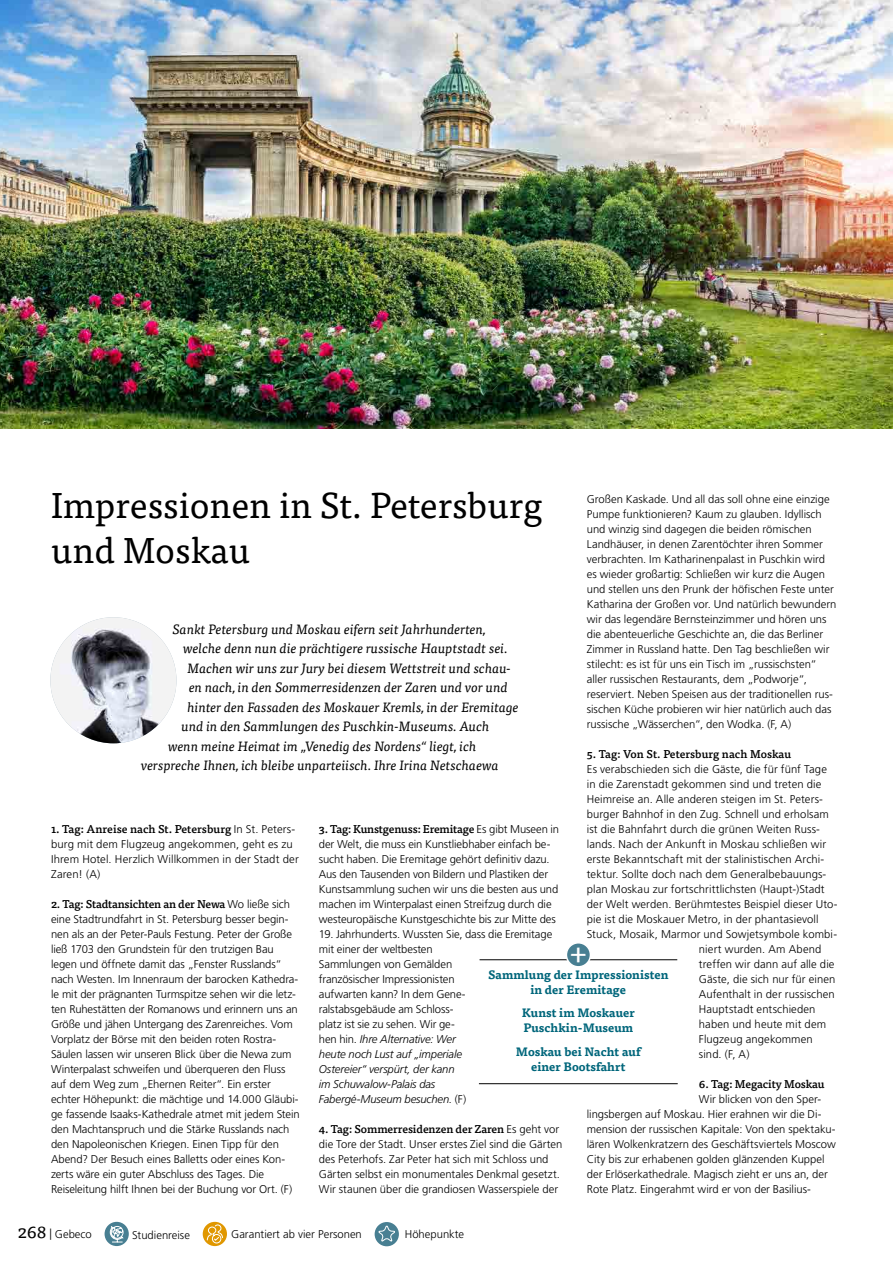
<style>
.page{position:relative;width:893px;height:1263px;background:#fff}
.page>*{position:absolute;margin:0;border:0;box-sizing:border-box;transform-origin:0 0}
.t1{font:36px/45px "Tisa OT";color:#000}
.t2{font:30px "Tisa OT";color:#fff}
.t3{font:18px "Tisa OT";color:#000}
.t4{font:italic 13.5px "Tisa OT";color:#000}
.t5{font:700 12px/15px "Tisa OT";color:#00667b;text-align:center}
.t6{font:300 11.25px/15px "Frutiger LT Pro";color:#000}
.t7{font:500 11.25px "Tisa OT";letter-spacing:-.01em;color:#000}
.s1{font-family:"Frutiger LT Pro";font-weight:300}
.s2{font-style:italic}
.s3{font-family:"Frutiger LT Pro";font-weight:300;font-size:11.25px}
</style>
<div class="page">
<img style="left:0;top:0;width:893px;height:428px">
<hr style="left:479px;top:1083px;width:199px;height:1px;background:#000">
<hr style="left:480px;top:959px;width:197px;height:1px;background:#000">
<div style="left:566px;top:943px;width:24px;height:24px;background:#487f92;border-radius:50%"></div>
<div style="left:566px;top:942px;width:25px;height:25px;border:2px solid #fff;border-radius:50%"></div>
<div style="left:375px;top:1222px;width:24px;height:24px;background:#487f92;border-radius:50%"></div>
<svg style="left:377px;top:1226px;width:18px;height:16px"></svg>
<div style="left:105px;top:1222px;width:24px;height:24px;background:#487f92;border-radius:50%"></div>
<svg style="left:110px;top:1223px;width:14px;height:20px"></svg>
<div style="left:203px;top:1222px;width:24px;height:24px;background:#e09700;border-radius:50%"></div>
<svg style="left:206px;top:1224px;width:17px;height:20px"></svg>
<img style="left:50px;top:617px;width:126px;height:126px;border-radius:63px">
<h1 class="t1" style="left:51px;top:484px;width:493px">Impressionen in St. Petersburg und Moskau</h1>
<p class="t6" style="left:587px;top:492px;width:251px">Großen Kaskade. Und all das soll ohne eine einzige Pumpe funktionieren? Kaum zu glauben. Idyllisch und winzig sind dagegen die beiden römischen Landhäuser, in denen Zarentöchter ihren Sommer verbrachten. Im Katharinenpalast in Puschkin wird es wieder großartig: Schließen wir kurz die Augen und stellen uns den Prunk der höfischen Feste unter Katharina der Großen vor. Und natürlich bewundern wir das legendäre Bernsteinzimmer und hören uns die abenteuerliche Geschichte an, die das Berliner Zimmer in Russland hatte. Den Tag beschließen wir stilecht: es ist für uns ein Tisch im „russischsten“ aller russischen Restaurants, dem „Podworje“, reserviert. Neben Speisen aus der traditionellen rus&shy;sischen Küche probieren wir hier natürlich auch das russische „Wässerchen“, den Wodka. (F, A)</p>
<p class="t7" style="left:587px;top:747px;width:206px">5. Tag: Von St. Petersburg nach Moskau</p>
<p class="t6" style="left:587px;top:762px;width:242px">Es verabschieden sich die Gäste, die für fünf Tage</p>
<p class="t6" style="left:587px;top:777px;width:236px">in die Zarenstadt gekommen sind und treten die</p>
<p class="t6" style="left:587px;top:792px;width:238px">Heimreise an. Alle anderen steigen im St. Peters-</p>
<p class="t6" style="left:587px;top:807px;width:244px">burger Bahnhof in den Zug. Schnell und erholsam</p>
<p class="t6" style="left:587px;top:822px;width:235px">ist die Bahnfahrt durch die grünen Weiten Russ-</p>
<p class="t6" style="left:587px;top:837px;width:241px">lands. Nach der Ankunft in Moskau schließen wir</p>
<p class="t6" style="left:587px;top:852px;width:239px">erste Bekanntschaft mit der stalinistischen Archi-</p>
<p class="t6" style="left:587px;top:867px;width:241px">tektur. Sollte doch nach dem Generalbebauungs-</p>
<p class="t6" style="left:587px;top:882px;width:239px">plan Moskau zur fortschrittlichsten (Haupt-)Stadt</p>
<p class="t6" style="left:587px;top:897px;width:252px">der Welt werden. Berühmtestes Beispiel dieser Uto-</p>
<p class="t6" style="left:587px;top:912px;width:233px">pie ist die Moskauer Metro, in der phantasievoll</p>
<p class="t6" style="left:587px;top:927px;width:252px">Stuck, Mosaik, Marmor und Sowjetsymbole kombi-</p>
<p class="t6" style="left:699px;top:942px;width:124px">niert wurden. Am Abend</p>
<p class="t6" style="left:699px;top:957px;width:137px">treffen wir dann auf alle die</p>
<p class="t6" style="left:699px;top:972px;width:138px">Gäste, die sich nur für einen</p>
<p class="t6" style="left:699px;top:987px;width:137px">Aufenthalt in der russischen</p>
<p class="t6" style="left:699px;top:1002px;width:118px">Hauptstadt entschieden</p>
<p class="t6" style="left:699px;top:1017px;width:129px">haben und heute mit dem</p>
<p class="t6" style="left:699px;top:1032px;width:115px">Flugzeug angekommen</p>
<p class="t6" style="left:699px;top:1047px;width:52px">sind. (F, A)</p>
<p class="t7" style="left:699px;top:1077px;width:127px">6. Tag: Megacity Moskau</p>
<p class="t6" style="left:587px;top:1092px;width:251px;text-indent:112px">Wir blicken von den Sper&shy;lingsbergen auf Moskau. Hier erahnen wir die Di&shy;mension der russischen Kapitale: Von den spektaku&shy;lären Wolkenkratzern des Geschäftsviertels Moscow City bis zur erhabenen golden glänzenden Kuppel der Erlöserkathedrale. Magisch zieht er uns an, der Rote Platz. Eingerahmt wird er von der Basilius-</p>
<p class="t4" style="left:173px;top:621px;width:315px">Sankt Petersburg und Moskau eifern seit Jahrhunderten,</p>
<p class="t4" style="left:183px;top:641px;width:326px">welche denn nun die prächtigere russische Hauptstadt sei.</p>
<p class="t4" style="left:188px;top:660px;width:325px">Machen wir uns zur Jury bei diesem Wettstreit und schau-</p>
<p class="t4" style="left:189px;top:680px;width:320px">en nach, in den Sommerresidenzen der Zaren und vor und</p>
<p class="t4" style="left:188px;top:699px;width:333px">hinter den Fassaden des Moskauer Kremls, in der Eremitage</p>
<p class="t4" style="left:182px;top:719px;width:309px">und in den Sammlungen des Puschkin-Museums. Auch</p>
<p class="t4" style="left:168px;top:738px;width:310px">wenn meine Heimat im „Venedig des Nordens“ liegt, ich</p>
<p class="t4" style="left:141px;top:758px;width:359px">verspreche Ihnen, ich bleibe unparteiisch. Ihre Irina Netschaewa</p>
<p class="t7" style="left:319px;top:822px;width:242px">3. Tag: Kunstgenuss: Eremitage <span class="s1">Es gibt Museen in</span></p>
<p class="t6" style="left:319px;top:837px;width:241px">der Welt, die muss ein Kunstliebhaber einfach be&shy;sucht haben. Die Eremitage gehört definitiv dazu.<br>Aus den Tausenden von Bildern und Plastiken der Kunstsammlung suchen wir uns die besten aus und machen im Winterpalast einen Streifzug durch die westeuropäische Kunstgeschichte bis zur Mitte des</p>
<p class="t6" style="left:319px;top:927px;width:235px">19. Jahrhunderts. Wussten Sie, dass die Eremitage mit einer der weltbesten<br>Sammlungen von Gemälden<br>französischer Impressionisten<br>aufwarten kann? In dem Gene-<br>ralstabsgebäude am Schloss-<br>platz ist sie zu sehen. Wir ge-<br>hen hin. <span class="s2">Ihre Alternative: Wer<br>heute noch Lust auf „imperiale<br>Ostereier“ verspürt, der kann<br>im Schuwalow-Palais das<br>Fabergé-Museum besuchen.</span> (F)</p>
<p class="t7" style="left:319px;top:1122px;width:242px">4. Tag: Sommerresidenzen der Zaren <span class="s1">Es geht vor</span></p>
<p class="t6" style="left:319px;top:1137px;width:245px">die Tore der Stadt. Unser erstes Ziel sind die Gärten des Peterhofs. Zar Peter hat sich mit Schloss und Gärten selbst ein monumentales Denkmal gesetzt.<br>Wir staunen über die grandiosen Wasserspiele der</p>
<p class="t7" style="left:51px;top:822px;width:246px">1. Tag: Anreise nach St. Petersburg <span class="s1">In St. Peters-</span></p>
<p class="t6" style="left:51px;top:837px;width:249px">burg mit dem Flugzeug angekommen, geht es zu<br>Ihrem Hotel. Herzlich Willkommen in der Stadt der<br>Zaren! (A)</p>
<p class="t7" style="left:51px;top:897px;width:240px">2. Tag: Stadtansichten an der Newa <span class="s1">Wo ließe sich</span></p>
<p class="t6" style="left:51px;top:912px;width:250px">eine Stadtrundfahrt in St. Petersburg besser begin&shy;nen als an der Peter-Pauls Festung. Peter der Große ließ 1703 den Grundstein für den trutzigen Bau legen und öffnete damit das „Fenster Russlands“ nach Westen. Im Innenraum der barocken Kathedra&shy;le mit der prägnanten Turmspitze sehen wir die letz&shy;ten Ruhestätten der Romanows und erinnern uns an Größe und jähen Untergang des Zarenreiches. Vom Vorplatz der Börse mit den beiden roten Rostra-Säulen lassen wir unseren Blick über die Newa zum Winterpalast schweifen und überqueren den Fluss auf dem Weg zum „Ehernen Reiter“. Ein erster echter Höhepunkt: die mächtige und 14.000 Gläubi&shy;ge fassende Isaaks-Kathedrale atmet mit jedem Stein den Machtanspruch und die Stärke Russlands nach den Napoleonischen Kriegen. Einen Tipp für den Abend? Der Besuch eines Balletts oder eines Kon&shy;zerts wäre ein guter Abschluss des Tages. Die Reiseleitung hilft Ihnen bei der Buchung vor Ort. (F)</p>
<h2 class="t2" style="left:570px;top:935px;width:19px">+</h2>
<p class="t5" style="left:488px;top:967px;width:182px">Sammlung der Impressionisten in der Eremitage</p>
<p class="t5" style="left:522px;top:1006px;width:114px;text-align:left">Kunst im Moskauer<br>Puschkin-Museum</p>
<p class="t5" style="left:516px;top:1044px;width:126px">Moskau bei Nacht auf einer Bootsfahrt</p>
<h3 class="t3" style="left:18px;top:1221px;width:36px">268 <span class="s3">|</span></h3>
<p class="t6" style="left:55px;top:1227px;width:38px">Gebeco</p>
<p class="t6" style="left:132px;top:1227px;width:59px">Studienreise</p>
<p class="t6" style="left:231px;top:1227px;width:132px">Garantiert ab vier Personen</p>
<p class="t6" style="left:405px;top:1227px;width:61px">Höhepunkte</p>
</div>
